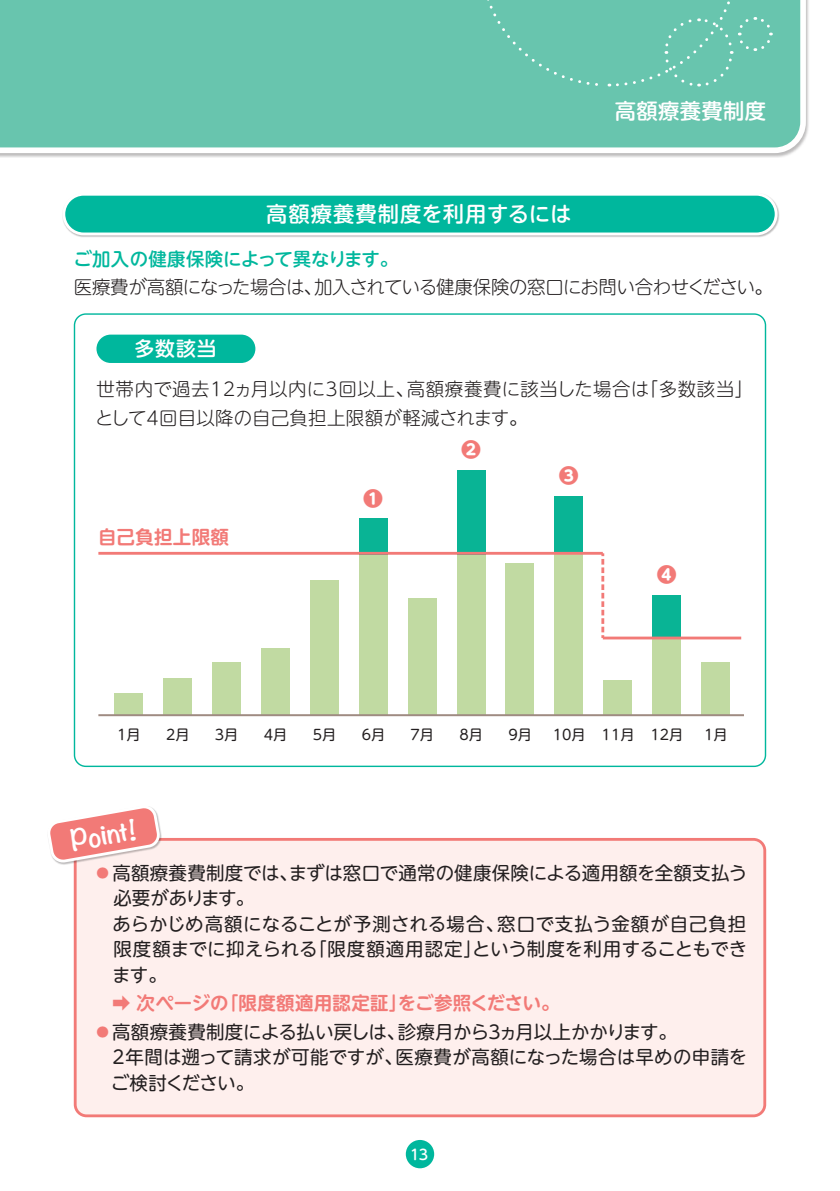
<style>
.page{position:relative;width:840px;height:1191px;background:#fff}
.page>*{position:absolute;margin:0;border:0;box-sizing:border-box;transform-origin:0 0}
.t1{font:700 25.6px "Noteworthy";color:#fff}
.t2{font:500 21.2px "UD Shin M Go Pro";letter-spacing:.05em;color:#fff}
.t3{font:500 21.2px "UD Shin M Go Pro";letter-spacing:.02em;color:#fff}
.t4{font:500 19.8px "UD Shin M Go Pro";color:#fff}
.t5{font:800 19.8px "UD Shin M Go Pro";color:#f27a77}
.t6{font:18.4px "UD Shin M Go Pro";letter-spacing:.005em;color:#231f20}
.t7{font:300 18.4px/28.4px "UD Shin M Go Pro";letter-spacing:.02em;color:#231f20}
.t8{font:300 18.4px "UD Shin M Go Pro";letter-spacing:-.035em;color:#231f20}
.t9{font:18.4px "UD Shin M Go Pro";letter-spacing:.03em;color:#231f20}
.t10{font:700 18.4px "UD Shin M Go Pro De";letter-spacing:.02em;color:#f27a77}
.t11{font:500 18.4px "UD Shin M Go Pro";letter-spacing:-.005em;color:#00b79d}
.t12{font:18.4px "UD Shin M Go Pro";letter-spacing:-.045em;color:#231f20}
.t13{font:14.2px "UD Shin M Go Pro";color:#231f20}
.t14{font:500 14.2px "UD Shin M Go Pro";color:#fff}
.s1{color:#f27a77}
.s2{font-family:"UD Shin M Go Pro";font-weight:400}
</style>
<div class="page">
<svg style="left:0;top:0;width:808px;height:156px;background:#72c8b3"></svg>
<div style="left:478px;top:0;width:295px;height:88px;background:#68c5ae"></div>
<div style="left:62px;top:193px;width:717px;height:44px;background:#231f20;opacity:.3"></div>
<div style="left:64px;top:194px;width:711px;height:40px;background:#00b79d;border-radius:20px"></div>
<div style="left:62px;top:193px;width:715px;height:42px;border:3px solid #fff;border-radius:20px"></div>
<div style="left:75px;top:839px;width:689px;height:276px;background:#feefed;border-radius:11px"></div>
<div style="left:74px;top:838px;width:691px;height:279px;border:3px solid #f27a77;border-radius:11px"></div>
<div style="left:47px;top:806px;width:115px;height:59px;background:#231f20;opacity:.3"></div>
<svg style="left:48px;top:806px;width:111px;height:56px"></svg>
<div style="left:96px;top:334px;width:159px;height:29px;background:#00b79d;border-radius:14px"></div>
<svg style="left:601px;top:553px;width:3px;height:85px"></svg>
<div style="left:114px;top:693px;width:29px;height:22px;background:#c1daa2"></div>
<div style="left:163px;top:678px;width:28px;height:37px;background:#c1daa2"></div>
<div style="left:212px;top:662px;width:28px;height:53px;background:#c1daa2"></div>
<div style="left:261px;top:648px;width:28px;height:67px;background:#c1daa2"></div>
<div style="left:310px;top:581px;width:28px;height:134px;background:#c1daa2"></div>
<div style="left:359px;top:554px;width:28px;height:161px;background:#c1daa2"></div>
<div style="left:407px;top:598px;width:29px;height:117px;background:#c1daa2"></div>
<div style="left:456px;top:554px;width:29px;height:161px;background:#c1daa2"></div>
<div style="left:505px;top:563px;width:29px;height:152px;background:#c1daa2"></div>
<div style="left:554px;top:553px;width:28px;height:162px;background:#c1daa2"></div>
<div style="left:603px;top:680px;width:28px;height:35px;background:#c1daa2"></div>
<div style="left:652px;top:636px;width:28px;height:79px;background:#c1daa2"></div>
<div style="left:652px;top:595px;width:28px;height:42px;background:#09b495"></div>
<div style="left:554px;top:496px;width:28px;height:57px;background:#09b495"></div>
<div style="left:456px;top:469px;width:29px;height:85px;background:#09b495"></div>
<div style="left:359px;top:518px;width:28px;height:36px;background:#09b495"></div>
<div style="left:701px;top:662px;width:28px;height:53px;background:#c1daa2"></div>
<hr style="left:98px;top:552px;width:504px;height:3px;background:#f27a77">
<hr style="left:602px;top:636px;width:138px;height:3px;background:#f27a77">
<hr style="left:98px;top:714px;width:645px;height:2px;background:#9f8b82">
<div style="left:405px;top:1140px;width:29px;height:28px;background:#00b79d;border-radius:50%"></div>
<p class="t2" style="left:266px;top:197px;width:307px">高額療養費制度を利用するには</p>
<p class="t3" style="left:614px;top:94px;width:153px">高額療養費制度</p>
<p class="t11" style="left:73px;top:244px;width:326px">ご加入の健康保険によって異なります。</p>
<p class="t8" style="left:74px;top:272px;width:700px">医療費が高額になった場合は、加入されている健康保険の窓口にお問い合わせください。</p>
<p class="t4" style="left:134px;top:333px;width:84px">多数該当</p>
<p class="t7" style="left:95px;top:374px;width:659px">世帯内で過去12ヵ月以内に3回以上、高額療養費に該当した場合は「多数該当」として4回目以降の自己負担上限額が軽減されます。</p>
<p class="t10" style="left:98px;top:522px;width:132px">自己負担上限額</p>
<p class="t5" style="left:363px;top:482px;width:21px">❶</p>
<p class="t5" style="left:461px;top:433px;width:21px">❷</p>
<p class="t5" style="left:558px;top:459px;width:21px">❸</p>
<p class="t5" style="left:656px;top:558px;width:21px">❹</p>
<p class="t13" style="left:117px;top:723px;width:25px">1月</p>
<p class="t13" style="left:166px;top:723px;width:25px">2月</p>
<p class="t13" style="left:703px;top:723px;width:25px">1月</p>
<p class="t13" style="left:215px;top:723px;width:25px">3月</p>
<p class="t13" style="left:264px;top:723px;width:25px">4月</p>
<p class="t13" style="left:312px;top:723px;width:25px">5月</p>
<p class="t13" style="left:361px;top:723px;width:25px">6月</p>
<p class="t13" style="left:410px;top:723px;width:25px">7月</p>
<p class="t13" style="left:459px;top:723px;width:25px">8月</p>
<p class="t13" style="left:508px;top:723px;width:25px">9月</p>
<p class="t13" style="left:552px;top:723px;width:132px">10月 11月 12月</p>
<h1 class="t1" style="left:67px;top:818px;width:68px;rotate:-10deg">Point!</h1>
<p class="t6" style="left:94px;top:857px;width:654px"><span class="s1">◦</span>高額療養費制度では、まずは窓口で通常の健康保険による適用額を全額支払う</p>
<p class="t12" style="left:113px;top:883px;width:142px">必要があります。</p>
<p class="t9" style="left:94px;top:908px;width:654px">　あらかじめ高額になることが予測される場合、窓口で支払う金額が自己負担</p>
<p class="t6" style="left:113px;top:934px;width:634px">限度額までに抑えられる「限度額適用認定」という制度を利用することもでき</p>
<p class="t6" style="left:112px;top:960px;width:56px">ます。</p>
<p class="t10" style="left:112px;top:988px;width:449px"><span class="s2">➡</span> 次ページの「限度額適用認定証」をご参照ください。</p>
<p class="t6" style="left:94px;top:1016px;width:584px"><span class="s1">◦</span>高額療養費制度による払い戻しは、診療月から3ヵ月以上かかります。</p>
<p class="t6" style="left:94px;top:1042px;width:654px">　2年間は遡って請求が可能ですが、医療費が高額になった場合は早めの申請を</p>
<p class="t12" style="left:111px;top:1067px;width:145px">ご検討ください。</p>
<p class="t14" style="left:410px;top:1143px;width:20px">13</p>
</div>
